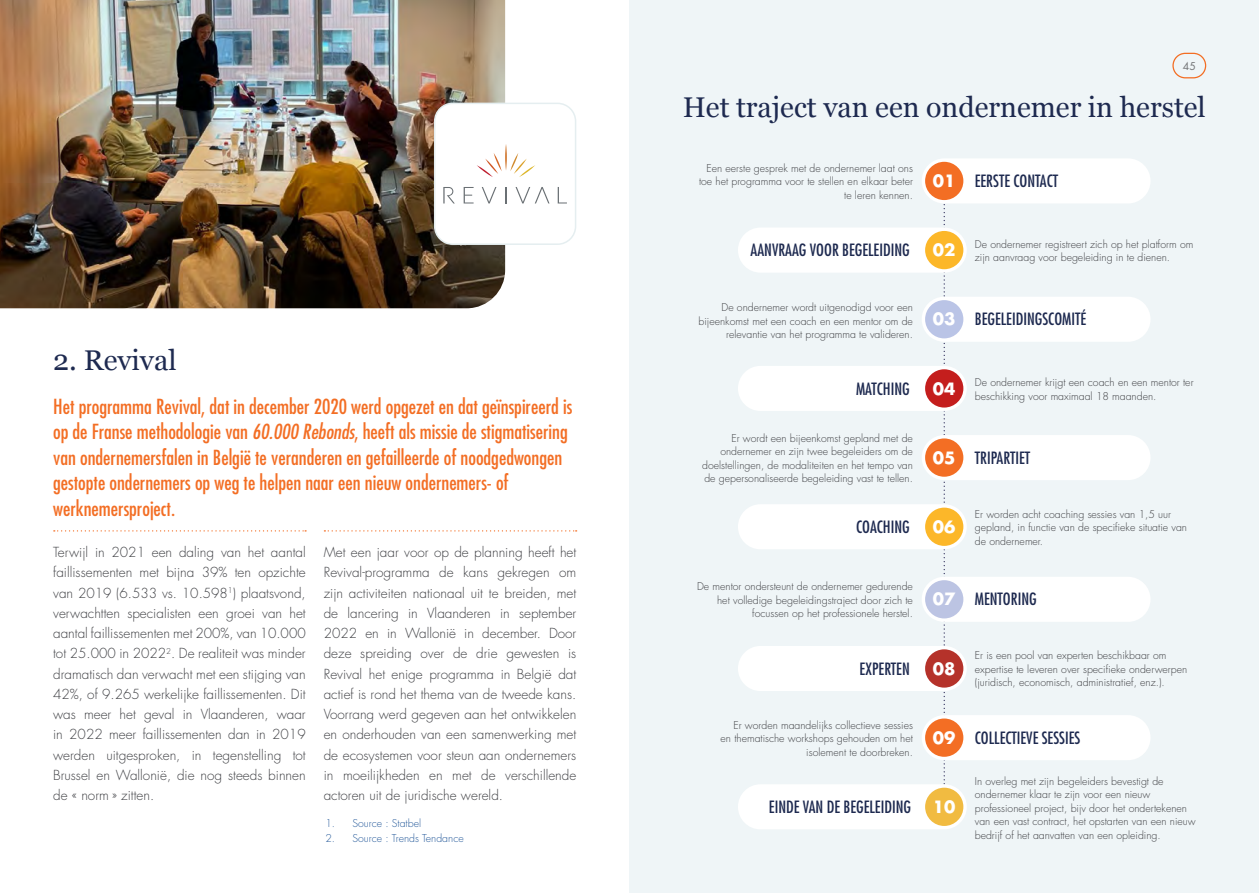
<style>
.page{position:relative;width:1259px;height:893px;background:#fff}
.page>*{position:absolute;margin:0;border:0;box-sizing:border-box;transform-origin:0 0}
.Sous-Titre_2{font:28.5px "Georgia";color:#1e2a50}
.Sous-Titre_1{font:condensed 20.25px/25.5px "Futura Std";color:#f36e24}
.t1{font:condensed 16.5px "Futura Std";color:#1e2a50}
.t2{font:700 16.5px "Futura Std";color:#fff}
.Texte{font:300 13.5px/20.2px "Futura Std";color:#404145;text-align:justify}
.t3{font:300 10.5px/13.5px "Futura Std";color:#404145;text-align:right}
.t4{font:300 10.5px "Futura Std";color:#275b9b}
.t5{font:10.5px "Futura Std";color:#747678}
.s1{font-style:italic}
</style>
<div class="page">
<div style="left:629px;top:0;width:630px;height:893px;background:#eff5f7"></div>
<div style="left:1172px;top:53px;width:34px;height:25px;border:1px solid #f36e24;border-radius:12px"></div>
<img style="left:0;top:0;width:505px;height:308px">
<svg style="left:54px;top:530px;width:252px;height:1px"></svg>
<svg style="left:324px;top:530px;width:253px;height:1px"></svg>
<div style="left:435px;top:103px;width:140px;height:141px;background:#fff;border-radius:18px"></div>
<div style="left:434px;top:103px;width:142px;height:142px;border:2px solid #e5eef0;border-radius:18px"></div>
<svg style="left:505px;top:187px;width:1px;height:16px"></svg>
<svg style="left:482px;top:187px;width:14px;height:16px"></svg>
<svg style="left:515px;top:187px;width:34px;height:16px"></svg>
<svg style="left:558px;top:187px;width:9px;height:16px"></svg>
<svg style="left:463px;top:187px;width:10px;height:16px"></svg>
<svg style="left:443px;top:187px;width:12px;height:16px"></svg>
<svg style="left:477px;top:144px;width:58px;height:33px"></svg>
<svg style="left:943px;top:204px;width:2px;height:580px"></svg>
<div style="left:738px;top:228px;width:228px;height:45px;background:#fff;border-radius:23px"></div>
<div style="left:921px;top:158px;width:229px;height:45px;background:#fff;border-radius:23px"></div>
<div style="left:921px;top:297px;width:229px;height:45px;background:#fff;border-radius:23px"></div>
<div style="left:921px;top:435px;width:229px;height:45px;background:#fff;border-radius:23px"></div>
<div style="left:921px;top:577px;width:229px;height:45px;background:#fff;border-radius:23px"></div>
<div style="left:921px;top:715px;width:229px;height:45px;background:#fff;border-radius:23px"></div>
<div style="left:738px;top:366px;width:228px;height:45px;background:#fff;border-radius:23px"></div>
<div style="left:738px;top:504px;width:228px;height:45px;background:#fff;border-radius:23px"></div>
<div style="left:738px;top:646px;width:228px;height:45px;background:#fff;border-radius:23px"></div>
<div style="left:738px;top:784px;width:228px;height:45px;background:#fff;border-radius:23px"></div>
<div style="left:925px;top:649px;width:38px;height:39px;background:#b5322a;border-radius:50%"></div>
<div style="left:925px;top:369px;width:38px;height:39px;background:#c41e1d;border-radius:50%"></div>
<div style="left:925px;top:231px;width:38px;height:38px;background:#fcb729;border-radius:50%"></div>
<div style="left:925px;top:508px;width:38px;height:38px;background:#fcb729;border-radius:50%"></div>
<div style="left:925px;top:788px;width:38px;height:38px;background:#f1bb41;border-radius:50%"></div>
<div style="left:925px;top:718px;width:38px;height:39px;background:#f36e24;border-radius:50%"></div>
<div style="left:925px;top:580px;width:38px;height:38px;background:#bcc4e3;border-radius:50%"></div>
<div style="left:925px;top:300px;width:38px;height:38px;background:#bac4e6;border-radius:50%"></div>
<div style="left:925px;top:162px;width:38px;height:38px;background:#f36e24;border-radius:50%"></div>
<div style="left:925px;top:438px;width:38px;height:39px;background:#f36e24;border-radius:50%"></div>
<p class="Sous-Titre_2" style="left:53px;top:340px;width:125px">2. Revival</p>
<p class="Sous-Titre_1" style="left:53px;top:393px;width:520px">Het programma Revival, dat in december 2020 werd opgezet en dat geïnspireerd is op de Franse methodologie van <span class="s1">60.000 Rebonds</span>, heeft als missie de stigmatisering van ondernemersfalen in België te veranderen en gefailleerde of noodgedwongen gestopte ondernemers op weg te helpen naar een nieuw ondernemers- of werknemersproject.</p>
<p class="Texte" style="left:53px;top:542px;width:254px">Terwijl in 2021 een daling van het aantal faillissementen met bijna 39% ten opzichte van 2019 (6.533 vs. 10.598<sup>1</sup>) plaatsvond, verwachtten specialisten een groei van het aantal faillissementen met 200%, van 10.000 tot 25.000 in 2022<sup>2</sup>. De realiteit was minder dramatisch dan verwacht met een stijging van 42%, of 9.265 werkelijke faillissementen. Dit was meer het geval in Vlaanderen, waar in 2022 meer faillissementen dan in 2019 werden uitgesproken, in tegenstelling tot Brussel en Wallonië, die nog steeds binnen de « norm » zitten.</p>
<p class="Texte" style="left:324px;top:542px;width:254px">Met een jaar voor op de planning heeft het Revival-programma de kans gekregen om zijn activiteiten nationaal uit te breiden, met de lancering in Vlaanderen in september 2022 en in Wallonië in december. Door deze spreiding over de drie gewesten is Revival het enige programma in België dat actief is rond het thema van de tweede kans.<br>Voorrang werd gegeven aan het ontwikkelen en onderhouden van een samenwerking met de ecosystemen voor steun aan ondernemers in moeilijkheden en met de verschillende actoren uit de juridische wereld.</p>
<p class="t4" style="left:325px;top:817px;width:97px">1. Source : Statbel</p>
<p class="t4" style="left:325px;top:832px;width:140px">2. Source : Trends Tendance</p>
<p class="t5" style="left:1182px;top:59px;width:14px">45</p>
<p class="Sous-Titre_2" style="left:682px;top:87px;width:524px">Het traject van een ondernemer in herstel</p>
<p class="t3" style="left:699px;top:161px;width:215px">Een eerste gesprek met de ondernemer laat ons toe het programma voor te stellen en elkaar beter te leren kennen.</p>
<p class="t1" style="left:750px;top:240px;width:161px">AANVRAAG VOOR BEGELEIDING</p>
<p class="t3" style="left:698px;top:301px;width:216px">De ondernemer wordt uitgenodigd voor een bijeenkomst met een coach en een mentor om de relevantie van het programma te valideren.</p>
<p class="t1" style="left:856px;top:379px;width:55px">MATCHING</p>
<p class="t3" style="left:702px;top:431px;width:212px">Er wordt een bijeenkomst gepland met de ondernemer en zijn twee begeleiders om de doelstellingen, de modaliteiten en het tempo van de gepersonaliseerde begeleiding vast te tellen.</p>
<p class="t1" style="left:856px;top:517px;width:55px">COACHING</p>
<p class="t3" style="left:697px;top:580px;width:217px">De mentor ondersteunt de ondernemer gedurende het volledige begeleidingstraject door zich te focussen op het professionele herstel.</p>
<p class="t1" style="left:859px;top:659px;width:52px">EXPERTEN</p>
<p class="t3" style="left:720px;top:718px;width:194px">Er worden maandelijks collectieve sessies en thematische workshops gehouden om het isolement te doorbreken.</p>
<p class="t1" style="left:769px;top:797px;width:144px">EINDE VAN DE BEGELEIDING</p>
<p class="t2" style="left:933px;top:170px;width:24px">01</p>
<p class="t1" style="left:975px;top:171px;width:85px">EERSTE CONTACT</p>
<p class="t2" style="left:933px;top:239px;width:24px">02</p>
<p class="t2" style="left:933px;top:308px;width:24px">03</p>
<p class="t3" style="left:975px;top:237px;width:220px;text-align:left">De ondernemer registreert zich op het platform om zijn aanvraag voor begeleiding in te dienen.</p>
<p class="t1" style="left:975px;top:309px;width:113px">BEGELEIDINGSCOMITÉ</p>
<p class="t2" style="left:933px;top:377px;width:24px">04</p>
<p class="t3" style="left:975px;top:376px;width:220px;text-align:left">De ondernemer krijgt een coach en een mentor ter beschikking voor maximaal 18 maanden.</p>
<p class="t2" style="left:933px;top:447px;width:24px">05</p>
<p class="t2" style="left:933px;top:516px;width:24px">06</p>
<p class="t2" style="left:933px;top:588px;width:24px">07</p>
<p class="t2" style="left:933px;top:657px;width:24px">08</p>
<p class="t2" style="left:933px;top:727px;width:24px">09</p>
<p class="t2" style="left:933px;top:796px;width:24px">10</p>
<p class="t1" style="left:975px;top:448px;width:57px">TRIPARTIET</p>
<p class="t3" style="left:975px;top:507px;width:214px;text-align:left">Er worden acht coaching sessies van 1,5 uur gepland, in functie van de specifieke situatie van de ondernemer.</p>
<p class="t1" style="left:975px;top:589px;width:63px">MENTORING</p>
<p class="t3" style="left:975px;top:649px;width:214px;text-align:left">Er is een pool van experten beschikbaar om expertise te leveren over specifieke onderwerpen (juridisch, economisch, administratief, enz.).</p>
<p class="t1" style="left:975px;top:728px;width:107px">COLLECTIEVE SESSIES</p>
<p class="t3" style="left:975px;top:775px;width:222px;text-align:left">In overleg met zijn begeleiders bevestigt de ondernemer klaar te zijn voor een nieuw professioneel project, bijv door het ondertekenen van een vast contract, het opstarten van een nieuw bedrijf of het aanvatten van een opleiding.</p>
</div>
